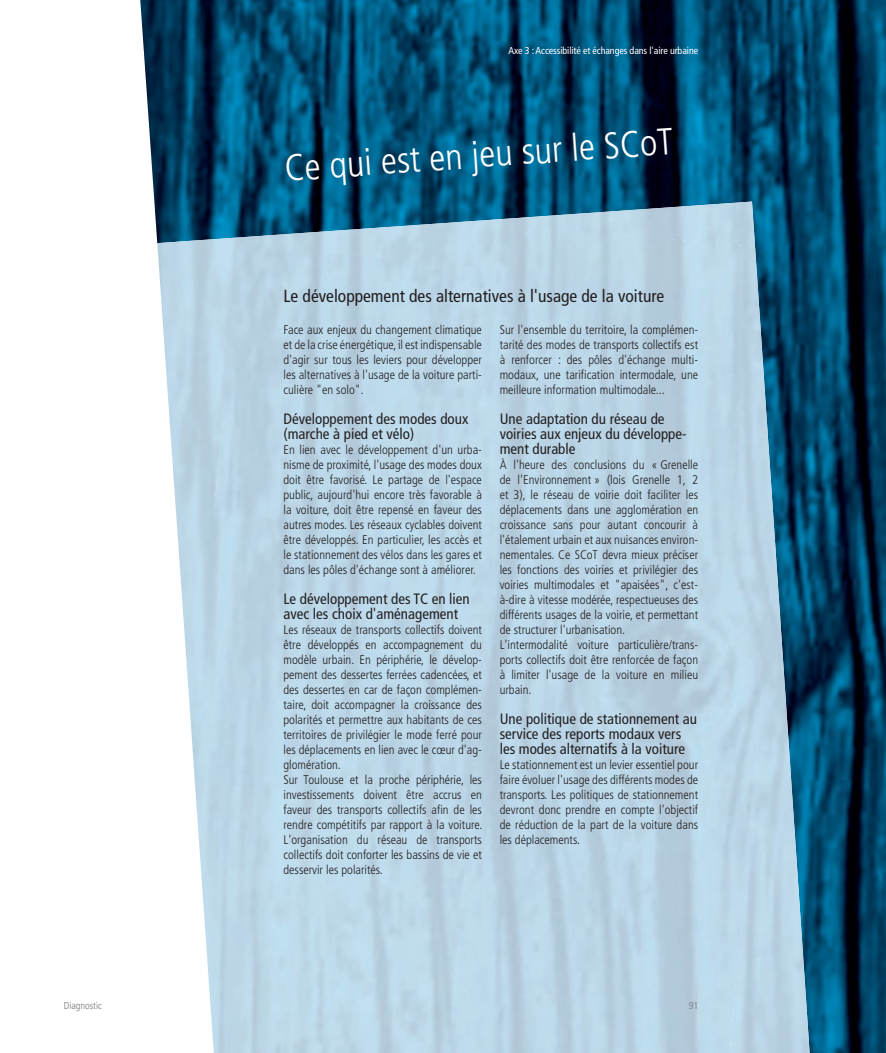
<style>
.page{position:relative;width:886px;height:1053px;background:#fff}
.page>*{position:absolute;margin:0;border:0;box-sizing:border-box;transform-origin:0 0}
.t1{font:300 condensed 37.5px "Frutiger LT Std";color:#fff}
.t2{font:condensed 17.5px "Frutiger LT Std";color:#231f20}
.t3{font:condensed 15px/15px "Frutiger LT Std";color:#231f20}
.t4{font:300 condensed 12.5px/15px "Frutiger LT Std";color:#231f20;text-align:justify}
.t5{font:condensed 10px "Frutiger LT Std";letter-spacing:-.01em;color:#fff}
.t6{font:300 condensed 10px "Frutiger LT Std";color:#76787b}
</style>
<div class="page">
<img style="left:140px;top:0;width:746px;height:1052px">
<svg style="left:157px;top:500px;width:38px;height:552px"></svg>
<img style="left:470px;top:830px;width:259px;height:222px">
<img style="left:195px;top:806px;width:275px;height:246px">
<img style="left:729px;top:785px;width:81px;height:267px">
<img style="left:469px;top:563px;width:304px;height:267px">
<img style="left:193px;top:539px;width:300px;height:267px">
<img style="left:175px;top:237px;width:63px;height:517px">
<img style="left:753px;top:535px;width:39px;height:254px">
<img style="left:493px;top:270px;width:282px;height:293px">
<img style="left:213px;top:246px;width:304px;height:293px">
<img style="left:157px;top:240px;width:41px;height:260px">
<img style="left:237px;top:221px;width:521px;height:71px">
<img style="left:465px;top:201px;width:290px;height:46px">
<p class="t5" style="left:508px;top:44px;width:191px">Axe 3 : Accessibilité et échanges dans l'aire urbaine</p>
<h1 class="t1" style="left:283px;top:147px;width:391px;rotate:-4deg">Ce qui est en jeu sur le SCoT</h1>
<h2 class="t2" style="left:283px;top:286px;width:382px">Le développement des alternatives à l'usage de la voiture</h2>
<p class="t4" style="left:283px;top:322px;width:200px">Face aux enjeux du changement climatique et de la crise énergétique, il est indispensable d'agir sur tous les leviers pour développer les alternatives à l'usage de la voiture parti&shy;culière "en solo".</p>
<p class="t3" style="left:283px;top:411px;width:186px">Développement des modes doux (marche à pied et vélo)</p>
<p class="t4" style="left:283px;top:442px;width:200px">En lien avec le développement d'un urba&shy;nisme de proximité, l'usage des modes doux doit être favorisé. Le partage de l'espace public, aujourd'hui encore très favorable à la voiture, doit être repensé en faveur des autres modes. Les réseaux cyclables doivent être développés. En particulier, les accès et le stationnement des vélos dans les gares et dans les pôles d'échange sont à améliorer.</p>
<p class="t3" style="left:283px;top:591px;width:188px">Le développement des TC en lien avec les choix d'aménagement</p>
<p class="t4" style="left:283px;top:622px;width:200px;text-align:left">Les réseaux de transports collectifs doivent être développés en accompagnement du modèle urbain. En périphérie, le dévelop&shy;pement des dessertes ferrées cadencées, et des dessertes en car de façon complémen&shy;taire, doit accompagner la croissance des polarités et permettre aux habitants de ces territoires de privilégier le mode ferré pour les déplacements en lien avec le cœur d'ag&shy;glomération.<br>Sur Toulouse et la proche périphérie, les investissements doivent être accrus en faveur des transports collectifs afin de les rendre compétitifs par rapport à la voiture.<br>L'organisation du réseau de transports collectifs doit conforter les bassins de vie et desservir les polarités.</p>
<p class="t4" style="left:500px;top:322px;width:200px">Sur l'ensemble du territoire, la complémen&shy;tarité des modes de transports collectifs est à renforcer : des pôles d'échange multi&shy;modaux, une tarification intermodale, une meilleure information multimodale...</p>
<p class="t3" style="left:500px;top:411px;width:188px">Une adaptation du réseau de voiries aux enjeux du développe&shy;ment durable</p>
<p class="t4" style="left:500px;top:457px;width:200px;text-align:left">À l'heure des conclusions du « Grenelle de l'Environnement » (lois Grenelle 1, 2 et 3), le réseau de voirie doit faciliter les déplacements dans une agglomération en croissance sans pour autant concourir à l'étalement urbain et aux nuisances environ&shy;nementales. Ce SCoT devra mieux préciser les fonctions des voiries et privilégier des voiries multimodales et "apaisées", c'est&shy;à-dire à vitesse modérée, respectueuses des différents usages de la voirie, et permettant de structurer l'urbanisation.<br>L'intermodalité voiture particulière/trans&shy;ports collectifs doit être renforcée de façon à limiter l'usage de la voiture en milieu urbain.</p>
<p class="t3" style="left:500px;top:711px;width:199px">Une politique de stationnement au service des reports modaux vers les modes alternatifs à la voiture</p>
<p class="t4" style="left:500px;top:757px;width:200px">Le stationnement est un levier essentiel pour faire évoluer l'usage des différents modes de transports. Les politiques de stationnement devront donc prendre en compte l'objectif de réduction de la part de la voiture dans les déplacements.</p>
<p class="t6" style="left:64px;top:1000px;width:39px">Diagnostic</p>
<p class="t6" style="left:689px;top:1000px;width:11px">91</p>
</div>
